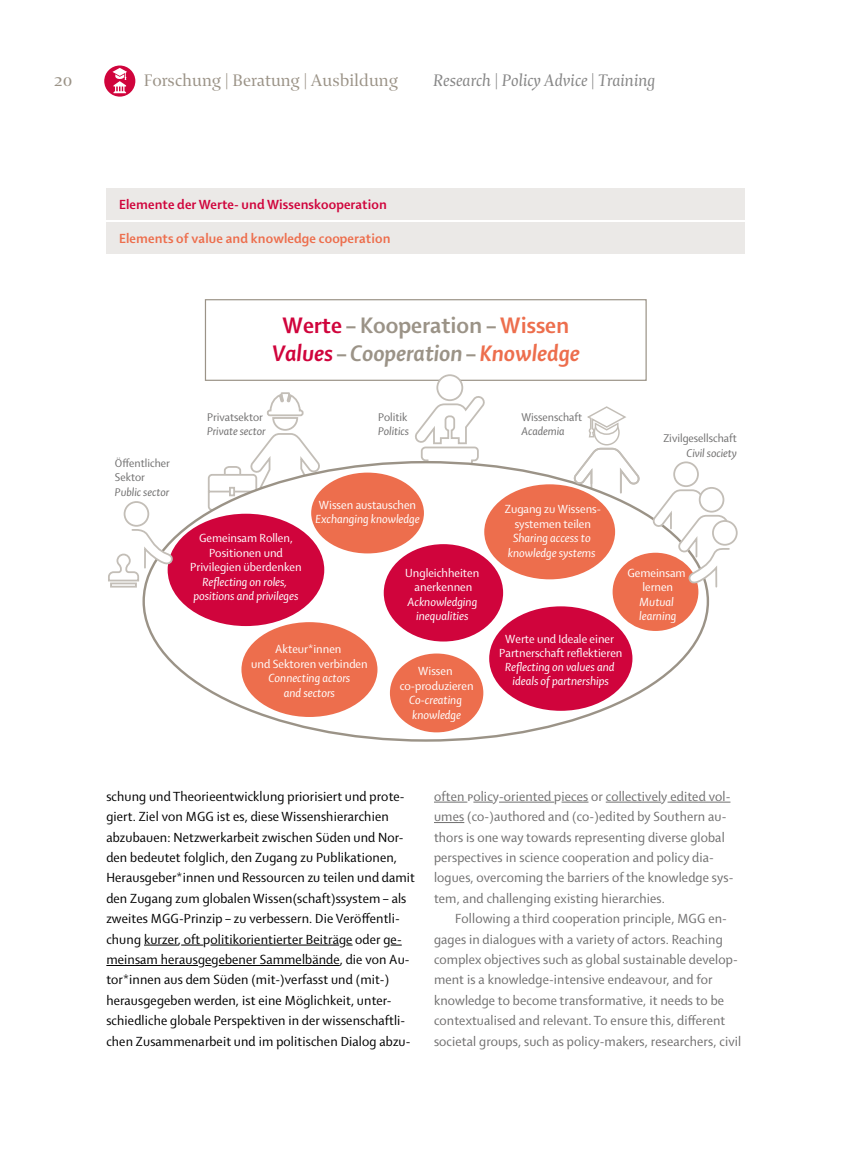
<style>
.page{position:relative;width:851px;height:1170px;background:#fff}
.page>*{position:absolute;margin:0;border:0;box-sizing:border-box;transform-origin:0 0}
.t1{font:700 24.15px/27.8px "Shaker 2";color:#9b9387;text-align:center}
.t2{font:19.5px "Enigma Display";color:#9b9387}
.t3{font:italic 18px "Enigma Display";color:#878787}
.t4{font:18px "Enigma Display";color:#9b9387}
.t5{font:14.25px/20.4px "Shaker 2";letter-spacing:.01em;color:#000}
.t6{font:14.25px/20.4px "Shaker 2";letter-spacing:.01em;color:#706f6f}
.t7{font:700 14.25px "Shaker 2";letter-spacing:.01em;color:#d0043c}
.t8{font:700 14.25px "Shaker 2";letter-spacing:.01em;color:#ed6e4d}
.t9{font:12.75px/14.5px "Shaker 2";color:#fff;text-align:center}
.t10{font:italic 12.75px/14.5px "Shaker 2";color:#fff;text-align:center}
.t11{font:12.15px/14.5px "Shaker 2";color:#706f6f}
.t12{font:italic 12.15px "Shaker 2";color:#706f6f}
.s1{color:#d0043c}
.s2{color:#ed6e4d}
.s3{font-style:italic;color:#d0043c}
.s4{font-style:italic}
.s5{font-style:italic;color:#ed6e4d}
</style>
<div class="page">
<hr style="left:144px;top:944px;width:34px;height:1px;background:#000">
<svg style="left:181px;top:944px;width:22px;height:1px"></svg>
<hr style="left:210px;top:944px;width:129px;height:1px;background:#000">
<hr style="left:106px;top:965px;width:92px;height:1px;background:#000">
<hr style="left:219px;top:965px;width:121px;height:1px;background:#000">
<hr style="left:434px;top:801px;width:33px;height:1px;background:#706f6f">
<svg style="left:473px;top:801px;width:20px;height:1px"></svg>
<hr style="left:499px;top:801px;width:55px;height:1px;background:#706f6f">
<svg style="left:561px;top:801px;width:27px;height:1px"></svg>
<hr style="left:605px;top:801px;width:56px;height:1px;background:#706f6f">
<hr style="left:667px;top:801px;width:63px;height:1px;background:#706f6f">
<hr style="left:434px;top:822px;width:30px;height:1px;background:#706f6f">
<div style="left:205px;top:299px;width:441px;height:82px;border:1px solid #9b9387"></div>
<svg style="left:207px;top:392px;width:115px;height:96px"></svg>
<div style="left:437px;top:375px;width:25px;height:25px;background:#fff;border-radius:50%"></div>
<div style="left:436px;top:374px;width:27px;height:27px;border:2px solid #c3beb7;border-radius:50%"></div>
<svg style="left:415px;top:394px;width:70px;height:71px"></svg>
<div style="left:144px;top:462px;width:563px;height:278px;background:#fff;border-radius:50%"></div>
<div style="left:673px;top:461px;width:25px;height:26px;border:2px solid #c3beb7;border-radius:50%"></div>
<svg style="left:108px;top:488px;width:587px;height:100px"></svg>
<div style="left:698px;top:487px;width:26px;height:25px;border:2px solid #c3beb7;border-radius:50%"></div>
<div style="left:712px;top:520px;width:25px;height:25px;border:2px solid #c3beb7;border-radius:50%"></div>
<div style="left:311px;top:472px;width:113px;height:81px;background:#ed6e4d;border-radius:50%"></div>
<div style="left:168px;top:513px;width:156px;height:113px;background:#d0043c;border-radius:50%"></div>
<div style="left:612px;top:552px;width:86px;height:79px;background:#ed6e4d;border-radius:50%"></div>
<div style="left:484px;top:484px;width:131px;height:95px;background:#ed6e4d;border-radius:50%"></div>
<div style="left:241px;top:622px;width:136px;height:95px;background:#ed6e4d;border-radius:50%"></div>
<div style="left:489px;top:606px;width:143px;height:104px;background:#d0043c;border-radius:50%"></div>
<div style="left:383px;top:544px;width:120px;height:97px;background:#d0043c;border-radius:50%"></div>
<svg style="left:653px;top:490px;width:77px;height:98px"></svg>
<div style="left:124px;top:502px;width:24px;height:24px;background:#fff;border-radius:50%"></div>
<div style="left:124px;top:501px;width:25px;height:25px;border:2px solid #c3beb7;border-radius:50%"></div>
<svg style="left:130px;top:528px;width:45px;height:41px"></svg>
<div style="left:390px;top:653px;width:93px;height:79px;background:#ed6e4d;border-radius:50%"></div>
<svg style="left:574px;top:406px;width:67px;height:88px"></svg>
<div style="left:106px;top:188px;width:638px;height:32px;background:#ebe9e7"></div>
<div style="left:106px;top:222px;width:638px;height:32px;background:#ebe9e7"></div>
<svg style="left:104px;top:65px;width:31px;height:32px"></svg>
<h2 class="t2" style="left:54px;top:69px;width:20px">20</h2>
<p class="t4" style="left:144px;top:70px;width:255px">Forschung | Beratung | Ausbildung</p>
<p class="t3" style="left:433px;top:70px;width:224px">Research | Policy Advice | Training</p>
<p class="t7" style="left:119px;top:195px;width:269px">Elemente der Werte- und Wissenskooperation</p>
<p class="t8" style="left:119px;top:229px;width:273px">Elements of value and knowledge cooperation</p>
<p class="t11" style="left:115px;top:455px;width:56px">Öffentlicher<br>Sektor</p>
<p class="t12" style="left:115px;top:484px;width:56px">Public sector</p>
<h1 class="t1" style="left:272px;top:310px;width:309px"><span class="s1">Werte</span> – Kooperation – <span class="s2">Wissen<br></span><span class="s3">Values</span> <span class="s4">– Cooperation –</span> <span class="s5">Knowledge</span></h1>
<p class="t11" style="left:207px;top:408px;width:57px">Privatsektor</p>
<p class="t12" style="left:207px;top:423px;width:60px">Private sector</p>
<p class="t11" style="left:378px;top:408px;width:31px">Politik</p>
<p class="t12" style="left:378px;top:423px;width:33px">Politics</p>
<p class="t9" style="left:190px;top:530px;width:113px">Gemeinsam Rollen,<br>Positionen und<br>Privilegien überdenken</p>
<p class="t10" style="left:193px;top:573px;width:107px">Reflecting on roles, positions and privileges</p>
<p class="t9" style="left:319px;top:497px;width:99px">Wissen austauschen</p>
<p class="t10" style="left:315px;top:511px;width:106px">Exchanging knowledge</p>
<p class="t9" style="left:405px;top:565px;width:75px">Ungleichheiten anerkennen</p>
<p class="t10" style="left:407px;top:594px;width:71px">Acknowledging inequalities</p>
<p class="t11" style="left:521px;top:408px;width:62px">Wissenschaft</p>
<p class="t12" style="left:521px;top:423px;width:45px">Academia</p>
<p class="t9" style="left:504px;top:501px;width:98px">Zugang zu Wissens&shy;systemen teilen</p>
<p class="t10" style="left:508px;top:530px;width:89px">Sharing access to knowledge systems</p>
<p class="t11" style="left:663px;top:430px;width:75px">Zivilgesellschaft</p>
<p class="t12" style="left:686px;top:444px;width:52px">Civil society</p>
<p class="t9" style="left:627px;top:565px;width:60px">Gemeinsam lernen</p>
<p class="t10" style="left:639px;top:594px;width:39px;text-align:left">Mutual learning</p>
<p class="t9" style="left:251px;top:641px;width:118px">Akteur*innen<br>und Sektoren verbinden</p>
<p class="t10" style="left:268px;top:670px;width:83px">Connecting actors and sectors</p>
<p class="t9" style="left:399px;top:663px;width:75px">Wissen co-produzieren</p>
<p class="t10" style="left:409px;top:692px;width:54px;text-align:left">Co-creating knowledge</p>
<p class="t9" style="left:499px;top:631px;width:125px;line-height:14px">Werte und Ideale einer<br>Partnerschaft reflektieren</p>
<p class="t10" style="left:505px;top:659px;width:111px;line-height:14px">Reflecting on values and ideals of partnerships</p>
<p class="t5" style="left:106px;top:785px;width:310px">schung und Theorieentwicklung priorisiert und prote&shy;giert. Ziel von MGG ist es, diese Wissenshierarchien abzubauen: Netzwerkarbeit zwischen Süden und Nor&shy;den bedeutet folglich, den Zugang zu Publikationen, Herausgeber*innen und Ressourcen zu teilen und damit den Zugang zum globalen Wissen(schaft)ssystem – als zweites MGG-Prinzip – zu verbessern. Die Veröffentli&shy;chung kurzer, oft politikorientierter Beiträge oder ge&shy;meinsam herausgegebener Sammelbände, die von Au&shy;tor*innen aus dem Süden (mit-)verfasst und (mit-) herausgegeben werden, ist eine Möglichkeit, unter&shy;schiedliche globale Perspektiven in der wissenschaftli&shy;chen Zusammenarbeit und im politischen Dialog abzu-</p>
<p class="t6" style="left:434px;top:785px;width:301px">often policy-oriented pieces or collectively edited vol&shy;umes (co-)authored and (co-)edited by Southern au&shy;thors is one way towards representing diverse global perspectives in science cooperation and policy dia&shy;logues, overcoming the barriers of the knowledge sys&shy;tem, and challenging existing hierarchies.</p>
<p class="t6" style="left:434px;top:907px;width:309px;text-indent:21px">Following a third cooperation principle, MGG en&shy;gages in dialogues with a variety of actors. Reaching complex objectives such as global sustainable develop&shy;ment is a knowledge-intensive endeavour, and for knowledge to become transformative, it needs to be contextualised and relevant. To ensure this, different societal groups, such as policy-makers, researchers, civil</p>
</div>
